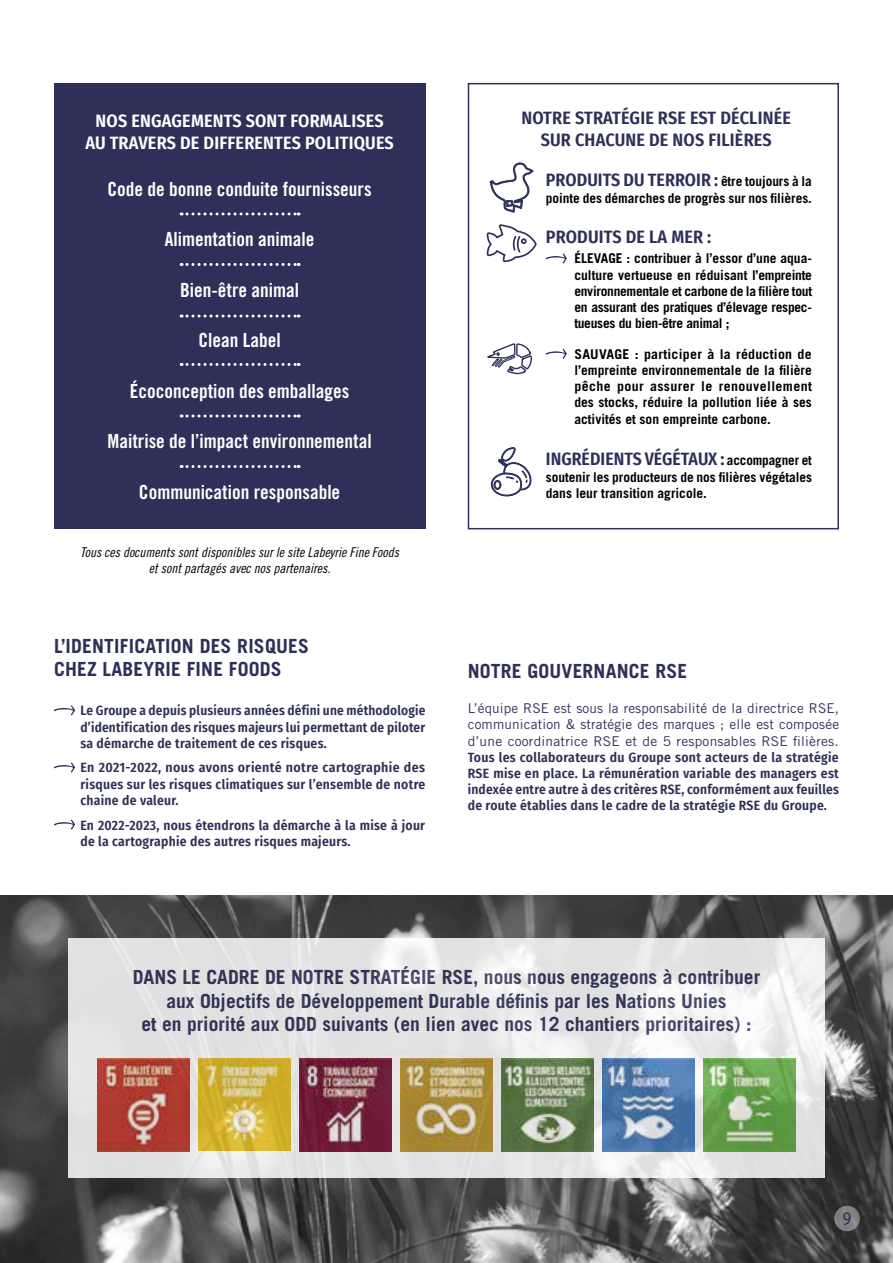
<style>
.page{position:relative;width:893px;height:1263px;background:#fff}
.page>*{position:absolute;margin:0;border:0;box-sizing:border-box;transform-origin:0 0}
.t1{font:700 19.5px/23.4px "Trade Gothic";color:#2f3059}
.t2{font:19.5px "Trade Gothic LT Std Bd Cn 20";color:#fff}
.t3{font:600 18px/21.6px "Fira Sans Condensed";letter-spacing:.005em;color:#2f3059;text-align:center}
.t4{font:600 18px/21.6px "Fira Sans Condensed";letter-spacing:.01em;color:#fff;text-align:center}
.t5{font:18px "Fira Sans Condensed";color:#2f3059}
.t6{font:600 13.5px/16.2px "Fira Sans Condensed";letter-spacing:.02em;color:#2f3059;text-align:justify}
.t7{font:700 13.5px/16.2px "Trade Gothic";letter-spacing:-.005em;color:#000;text-align:justify}
.t8{font:13.5px/16.2px "Trade Gothic";letter-spacing:.015em;color:#2f3059;text-align:justify}
.t9{font:13.5px/16.2px "Trade Gothic LT Std Cn 18 Obl";color:#000;text-align:center}
.s1{font-family:"Trade Gothic";font-weight:700;font-size:13.5px;color:#000}
</style>
<div class="page">
<img style="left:0;top:895px;width:893px;height:368px">
<div style="left:54px;top:83px;width:371px;height:447px;background:#2f3059"></div>
<svg style="left:181px;top:212px;width:118px;height:3px"></svg>
<svg style="left:181px;top:263px;width:118px;height:3px"></svg>
<svg style="left:181px;top:315px;width:118px;height:3px"></svg>
<svg style="left:181px;top:363px;width:118px;height:3px"></svg>
<svg style="left:181px;top:414px;width:118px;height:3px"></svg>
<svg style="left:181px;top:465px;width:118px;height:3px"></svg>
<svg style="left:546px;top:254px;width:21px;height:9px"></svg>
<svg style="left:546px;top:349px;width:21px;height:10px"></svg>
<div style="left:468px;top:83px;width:371px;height:446px;border:2px solid #2f3059"></div>
<svg style="left:487px;top:343px;width:45px;height:32px"></svg>
<svg style="left:486px;top:224px;width:51px;height:39px"></svg>
<svg style="left:489px;top:162px;width:45px;height:51px"></svg>
<svg style="left:491px;top:447px;width:41px;height:50px"></svg>
<svg style="left:54px;top:705px;width:21px;height:10px"></svg>
<svg style="left:54px;top:762px;width:21px;height:10px"></svg>
<svg style="left:54px;top:820px;width:21px;height:9px"></svg>
<svg style="left:68px;top:938px;width:757px;height:240px;fill:#e3e3e3"></svg>
<img style="left:97px;top:1058px;width:93px;height:93px">
<img style="left:198px;top:1058px;width:93px;height:93px">
<img style="left:299px;top:1058px;width:93px;height:93px">
<img style="left:400px;top:1058px;width:93px;height:93px">
<img style="left:501px;top:1058px;width:93px;height:93px">
<img style="left:602px;top:1058px;width:93px;height:93px">
<img style="left:703px;top:1058px;width:93px;height:93px">
<div style="left:834px;top:1206px;width:26px;height:25px;background:linear-gradient(to right,#7f7f7f,#838383);border-radius:50%"></div>
<h2 class="t4" style="left:85px;top:109px;width:310px">NOS ENGAGEMENTS SONT FORMALISES<br>AU TRAVERS DE DIFFERENTES POLITIQUES</h2>
<h1 class="t2" style="left:108px;top:177px;width:266px">Code de bonne conduite fournisseurs</h1>
<h1 class="t2" style="left:165px;top:227px;width:151px">Alimentation animale</h1>
<h1 class="t2" style="left:180px;top:278px;width:121px">Bien-être animal</h1>
<h1 class="t2" style="left:198px;top:328px;width:84px">Clean Label</h1>
<h1 class="t2" style="left:130px;top:379px;width:221px">Écoconception des emballages</h1>
<h1 class="t2" style="left:108px;top:429px;width:266px">Maitrise de l’impact environnemental</h1>
<h1 class="t2" style="left:139px;top:480px;width:203px">Communication responsable</h1>
<p class="t9" style="left:80px;top:544px;width:320px">Tous ces documents sont disponibles sur le site Labeyrie Fine Foods et sont partagés avec nos partenaires.</p>
<h1 class="t1" style="left:54px;top:634px;width:256px">L’IDENTIFICATION DES RISQUES<br>CHEZ LABEYRIE FINE FOODS</h1>
<p class="t6" style="left:80px;top:702px;width:347px">Le Groupe a depuis plusieurs années défini une méthodologie d’identification des risques majeurs lui permettant de piloter sa démarche de traitement de ces risques.</p>
<p class="t6" style="left:80px;top:759px;width:346px">En 2021-2022, nous avons orienté notre cartographie des risques sur les risques climatiques sur l’ensemble de notre chaine de valeur.</p>
<p class="t6" style="left:80px;top:816px;width:346px">En 2022-2023, nous étendrons la démarche à la mise à jour de la cartographie des autres risques majeurs.</p>
<h2 class="t3" style="left:521px;top:106px;width:271px">NOTRE STRATÉGIE RSE EST DÉCLINÉE<br>SUR CHACUNE DE NOS FILIÈRES</h2>
<h2 class="t3" style="left:546px;top:168px;width:268px">PRODUITS DU TERROIR : <span class="s1">être toujours à la</span></h2>
<p class="t7" style="left:546px;top:189px;width:268px">pointe des démarches de progrès sur nos filières.</p>
<h2 class="t3" style="left:546px;top:225px;width:167px">PRODUITS DE LA MER :</h2>
<p class="t7" style="left:574px;top:250px;width:239px">ÉLEVAGE : contribuer à l’essor d’une aqua&shy;culture vertueuse en réduisant l’empreinte environnementale et carbone de la filière tout en assurant des pratiques d’élevage respec&shy;tueuses du bien-être animal ;</p>
<p class="t7" style="left:574px;top:346px;width:239px">SAUVAGE : participer à la réduction de l’empreinte environnementale de la filière pêche pour assurer le renouvellement des stocks, réduire la pollution liée à ses activités et son empreinte carbone.</p>
<h2 class="t3" style="left:546px;top:447px;width:267px">INGRÉDIENTS VÉGÉTAUX : <span class="s1">accompagner et</span></h2>
<p class="t7" style="left:546px;top:468px;width:268px">soutenir les producteurs de nos filières végétales dans leur transition agricole.</p>
<h1 class="t1" style="left:468px;top:659px;width:221px">NOTRE GOUVERNANCE RSE</h1>
<p class="t8" style="left:468px;top:700px;width:373px">L’équipe RSE est sous la responsabilité de la directrice RSE, communication &amp; stratégie des marques ; elle est composée d’une coordinatrice RSE et de 5 responsables RSE filières.</p>
<p class="t6" style="left:468px;top:748px;width:373px">Tous les collaborateurs du Groupe sont acteurs de la stratégie RSE mise en place. La rémunération variable des managers est indexée entre autre à des critères RSE, conformément aux feuilles de route établies dans le cadre de la stratégie RSE du Groupe.</p>
<h1 class="t1" style="left:133px;top:965px;width:629px;text-align:center">DANS LE CADRE DE NOTRE STRATÉGIE RSE, nous nous engageons à contribuer aux Objectifs de Développement Durable définis par les Nations Unies<br>et en priorité aux ODD suivants (en lien avec nos 12 chantiers prioritaires) :</h1>
<h2 class="t5" style="left:843px;top:1205px;width:10px">9</h2>
</div>
